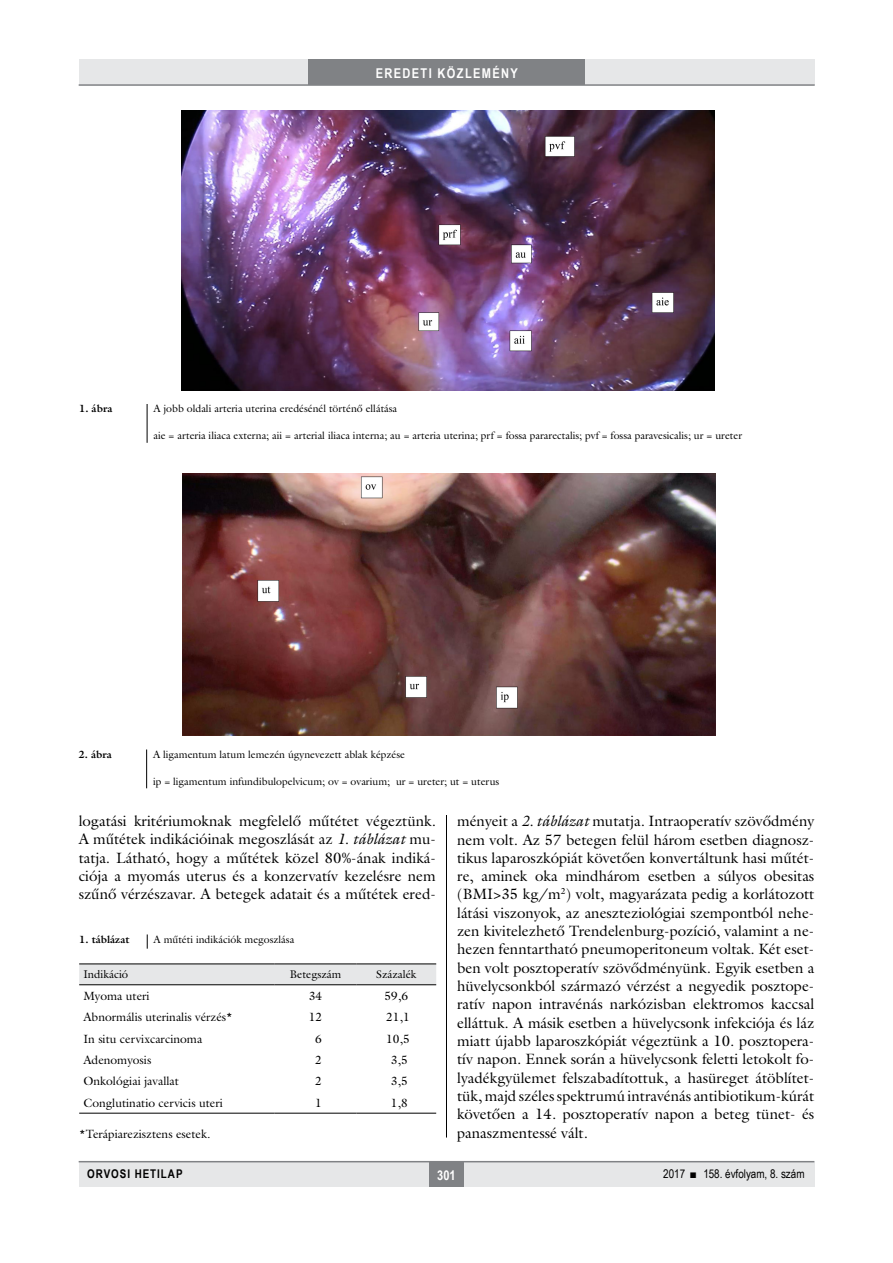
<style>
.page{position:relative;width:893px;height:1263px;background:#fff}
.page>*{position:absolute;margin:0;border:0;box-sizing:border-box;transform-origin:0 0}
.Body_tompa{font:15px/18.3px "Galliard Reg";color:#000}
.t1{font:700 13.5px "Arial Narrow";letter-spacing:.1em;color:#fff}
.tabla{font:12px "Galliard Reg";color:#000}
.tompa_8_10{font:12px "Galliard Reg";color:#000}
.t2{font:12px "Arial Narrow";color:#000}
.t3{font:700 12px "Arial Narrow";letter-spacing:.08em;color:#000}
.tablafej{font:11.25px "Galliard Reg";color:#000}
.kepalairas2{font:10.5px "Galliard Reg";color:#000}
.kepalairas1{font:700 10.5px "Galliard Reg";color:#000}
.s1{font-style:italic}
</style>
<div class="page">
<div style="left:79px;top:1161px;width:735px;height:25px;background:#e6e7e8"></div>
<div style="left:429px;top:1161px;width:34px;height:25px;background:#808285"></div>
<hr style="left:79px;top:1161px;width:735px;height:1px;background:#808285">
<div style="left:79px;top:60px;width:735px;height:25px;background:#e6e7e8"></div>
<div style="left:308px;top:60px;width:277px;height:25px;background:#808285"></div>
<hr style="left:79px;top:84px;width:736px;height:2px;background:#808285">
<hr style="left:446px;top:111px;width:1px;height:1026px;background:#000">
<img style="left:182px;top:111px;width:533px;height:279px">
<img style="left:182px;top:473px;width:533px;height:262px">
<div style="left:79px;top:404px;width:735px;height:68px;background:#fff"></div>
<hr style="left:147px;top:404px;width:1px;height:39px;background:#000">
<div style="left:79px;top:749px;width:735px;height:66px;background:#fff"></div>
<hr style="left:146px;top:749px;width:1px;height:39px;background:#000">
<svg style="left:147px;top:934px;width:1px;height:15px"></svg>
<div style="left:79px;top:964px;width:357px;height:20px;background:#e6e7e8"></div>
<hr style="left:79px;top:963px;width:196px;height:1px;background:#000">
<hr style="left:275px;top:963px;width:81px;height:1px;background:#000">
<hr style="left:356px;top:963px;width:80px;height:1px;background:#000">
<hr style="left:79px;top:984px;width:196px;height:1px;background:#000">
<hr style="left:275px;top:984px;width:81px;height:1px;background:#000">
<hr style="left:356px;top:984px;width:80px;height:1px;background:#000">
<hr style="left:79px;top:1113px;width:196px;height:1px;background:#000">
<hr style="left:275px;top:1113px;width:81px;height:1px;background:#000">
<hr style="left:356px;top:1113px;width:80px;height:1px;background:#000">
<p class="t1" style="left:376px;top:63px;width:144px">EREDETI KÖZLEMÉNY</p>
<p class="kepalairas1" style="left:79px;top:402px;width:35px">1. ábra</p>
<p class="kepalairas2" style="left:153px;top:402px;width:245px">A jobb oldali arteria uterina eredésénél történő ellátása</p>
<p class="kepalairas2" style="left:153px;top:429px;width:590px">aie = arteria iliaca externa; aii = arterial iliaca interna; au = arteria uterina; prf = fossa pararectalis; pvf = fossa paravesicalis; ur = ureter</p>
<p class="kepalairas1" style="left:79px;top:747px;width:35px">2. ábra</p>
<p class="kepalairas2" style="left:153px;top:748px;width:254px">A ligamentum latum lemezén úgynevezett ablak képzése</p>
<p class="kepalairas2" style="left:153px;top:775px;width:348px">ip = ligamentum infundibulopelvicum; ov = ovarium; ur = ureter; ut = uterus</p>
<p class="Body_tompa" style="left:79px;top:812px;width:359px">logatási kritériumoknak megfelelő műtétet végeztünk.<br>A műtétek indikációinak megoszlását az <span class="s1">1. táblázat</span> mu&shy;tatja. Látható, hogy a műtétek közel 80%-ának indiká&shy;ciója a myomás uterus és a konzervatív kezelésre nem szűnő vérzészavar. A betegek adatait és a műtétek ered-</p>
<p class="Body_tompa" style="left:457px;top:812px;width:359px;text-align:justify">ményeit a <span class="s1">2. táblázat</span> mutatja. Intraoperatív szövődmény nem volt. Az 57 betegen felül három esetben diagnosz&shy;tikus laparoszkópiát követően konvertáltunk hasi műtét&shy;re, aminek oka mindhárom esetben a súlyos obesitas (BMI&gt;35 kg/m<sup>2</sup>) volt, magyarázata pedig a korlátozott látási viszonyok, az aneszteziológiai szempontból nehe&shy;zen kivitelezhető Trendelenburg-pozíció, valamint a ne&shy;hezen fenntartható pneumoperitoneum voltak. Két eset&shy;ben volt posztoperatív szövődményünk. Egyik esetben a hüvelycsonkból származó vérzést a negyedik posztope&shy;ratív napon intravénás narkózisban elektromos kaccsal elláttuk. A másik esetben a hüvelycsonk infekciója és láz miatt újabb laparoszkópiát végeztünk a 10. posztopera&shy;tív napon. Ennek során a hüvelycsonk feletti letokolt fo&shy;lyadékgyülemet felszabadítottuk, a hasüreget átöblítet&shy;tük, majd széles spektrumú intravénás antibiotikum-kúrát követően a 14. posztoperatív napon a beteg tünet- és panaszmentessé vált.</p>
<p class="kepalairas1" style="left:79px;top:932px;width:52px">1. táblázat</p>
<p class="kepalairas2" style="left:154px;top:933px;width:142px">A műtéti indikációk megoszlása</p>
<p class="tablafej" style="left:83px;top:967px;width:46px">Indikáció</p>
<p class="tablafej" style="left:290px;top:967px;width:53px">Betegszám</p>
<p class="tablafej" style="left:376px;top:967px;width:42px">Százalék</p>
<p class="tabla" style="left:83px;top:988px;width:68px">Myoma uteri</p>
<p class="tabla" style="left:309px;top:988px;width:15px">34</p>
<p class="tabla" style="left:385px;top:988px;width:25px">59,6</p>
<p class="tabla" style="left:83px;top:1009px;width:151px">Abnormális uterinalis vérzés*</p>
<p class="tabla" style="left:309px;top:1009px;width:15px">12</p>
<p class="tabla" style="left:386px;top:1009px;width:25px">21,1</p>
<p class="tabla" style="left:83px;top:1031px;width:120px">In situ cervixcarcinoma</p>
<p class="tabla" style="left:315px;top:1031px;width:8px">6</p>
<p class="tabla" style="left:386px;top:1031px;width:25px">10,5</p>
<p class="tabla" style="left:83px;top:1052px;width:69px">Adenomyosis</p>
<p class="tabla" style="left:315px;top:1052px;width:8px">2</p>
<p class="tabla" style="left:391px;top:1052px;width:18px">3,5</p>
<p class="tabla" style="left:83px;top:1074px;width:97px">Onkológiai javallat</p>
<p class="tabla" style="left:315px;top:1074px;width:8px">2</p>
<p class="tabla" style="left:391px;top:1074px;width:18px">3,5</p>
<p class="tabla" style="left:83px;top:1095px;width:141px">Conglutinatio cervicis uteri</p>
<p class="tabla" style="left:315px;top:1095px;width:8px">1</p>
<p class="tabla" style="left:391px;top:1095px;width:18px">1,8</p>
<p class="tompa_8_10" style="left:79px;top:1126px;width:133px">*Terápiarezisztens esetek.</p>
<p class="t3" style="left:87px;top:1165px;width:97px">ORVOSI HETILAP</p>
<p class="t1" style="left:437px;top:1165px;width:20px">301</p>
<p class="t2" style="left:663px;top:1165px;width:143px">2017 ■ 158. évfolyam, 8. szám</p>
</div>
